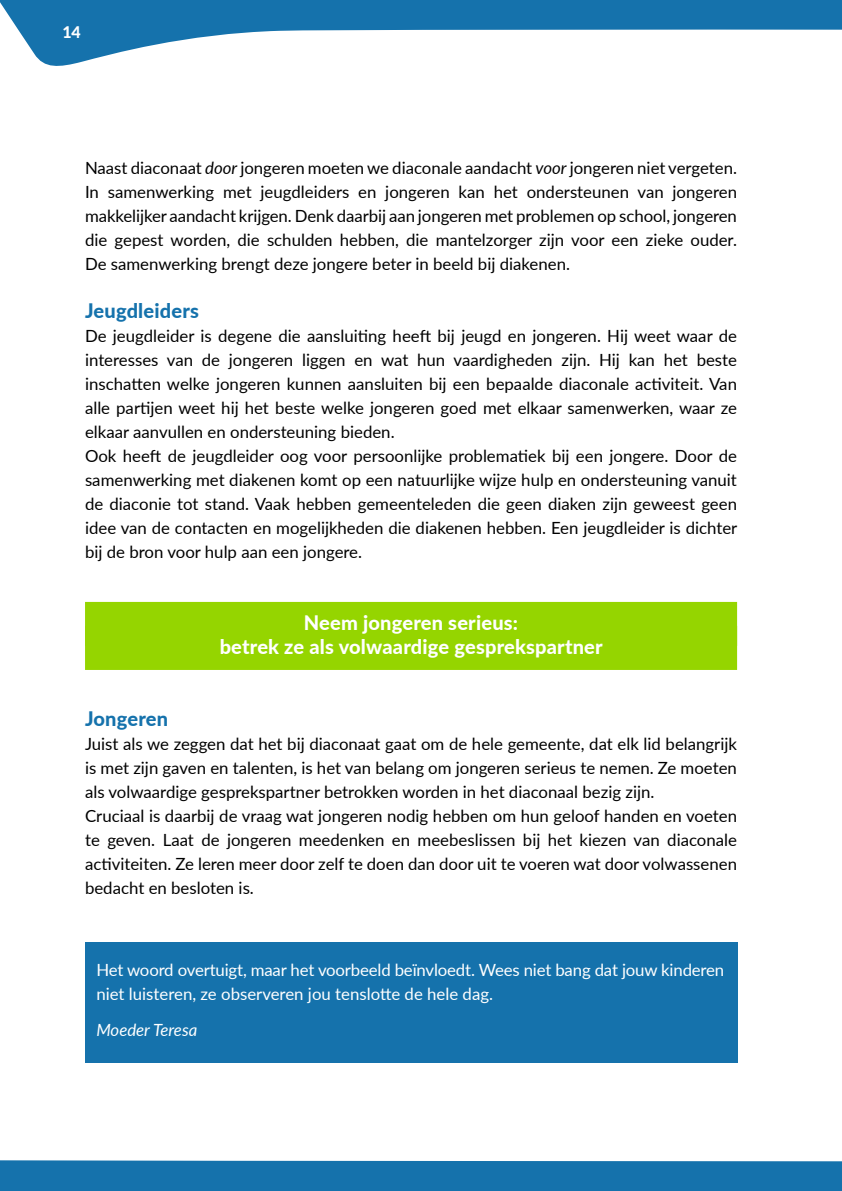
<style>
.page{position:relative;width:842px;height:1191px;background:#fff}
.page>*{position:absolute;margin:0;border:0;box-sizing:border-box;transform-origin:0 0}
.t1{font:800 20px/24px "Lato";letter-spacing:.01em;color:#fff;text-align:center}
.t2{font:800 20px "Lato";letter-spacing:.01em;color:#1572ac}
.t3{font:16.8px/24px "Lato";color:#000}
.t4{font:16.8px/24px "Lato";letter-spacing:-.01em;color:#fff}
.t5{font:italic 16.8px "Lato";color:#fff}
.t6{font:800 16px "Lato";color:#fff}
.s1{font-style:italic}
</style>
<div class="page">
<div style="left:85px;top:602px;width:652px;height:44px;background:#95d500"></div>
<div style="left:85px;top:626px;width:652px;height:44px;background:#95d500"></div>
<div style="left:85px;top:942px;width:652px;height:120px;background:#1572ac"></div>
<div style="left:0;top:1160px;width:842px;height:31px;background:#1572ac"></div>
<svg style="left:0;top:0;width:842px;height:66px;fill:#1572ac"></svg>
<p class="t6" style="left:62px;top:20px;width:20px">14</p>
<p class="t3" style="left:85px;top:155px;width:653px;text-align:justify">Naast diaconaat <span class="s1">door</span> jongeren moeten we diaconale aandacht <span class="s1">voor</span> jongeren niet vergeten.<br>In samenwerking met jeugdleiders en jongeren kan het ondersteunen van jongeren makkelijker aandacht krijgen. Denk daarbij aan jongeren met problemen op school, jongeren die gepest worden, die schulden hebben, die mantelzorger zijn voor een zieke ouder.<br>De samenwerking brengt deze jongere beter in beeld bij diakenen.</p>
<p class="t2" style="left:85px;top:296px;width:115px">Jeugdleiders</p>
<p class="t3" style="left:85px;top:323px;width:654px">De jeugdleider is degene die aansluiting heeft bij jeugd en jongeren. Hij weet waar de interesses van de jongeren liggen en wat hun vaardigheden zijn. Hij kan het beste inschatten welke jongeren kunnen aansluiten bij een bepaalde diaconale activiteit. Van alle partijen weet hij het beste welke jongeren goed met elkaar samenwerken, waar ze elkaar aanvullen en ondersteuning bieden.<br>Ook heeft de jeugdleider oog voor persoonlijke problematiek bij een jongere. Door de samenwerking met diakenen komt op een natuurlijke wijze hulp en ondersteuning vanuit de diaconie tot stand. Vaak hebben gemeenteleden die geen diaken zijn geweest geen idee van de contacten en mogelijkheden die diakenen hebben. Een jeugdleider is dichter bij de bron voor hulp aan een jongere.</p>
<p class="t1" style="left:220px;top:610px;width:385px">Neem jongeren serieus:<br>betrek ze als volwaardige gesprekspartner</p>
<p class="t2" style="left:85px;top:704px;width:85px">Jongeren</p>
<p class="t3" style="left:85px;top:731px;width:653px">Juist als we zeggen dat het bij diaconaat gaat om de hele gemeente, dat elk lid belangrijk is met zijn gaven en talenten, is het van belang om jongeren serieus te nemen. Ze moeten als volwaardige gesprekspartner betrokken worden in het diaconaal bezig zijn.<br>Cruciaal is daarbij de vraag wat jongeren nodig hebben om hun geloof handen en voeten te geven. Laat de jongeren meedenken en meebeslissen bij het kiezen van diaconale activiteiten. Ze leren meer door zelf te doen dan door uit te voeren wat door volwassenen bedacht en besloten is.</p>
<p class="t4" style="left:96px;top:957px;width:629px">Het woord overtuigt, maar het voorbeeld beïnvloedt. Wees niet bang dat jouw kinderen niet luisteren, ze observeren jou tenslotte de hele dag.</p>
<p class="t5" style="left:96px;top:1018px;width:102px">Moeder Teresa</p>
</div>
